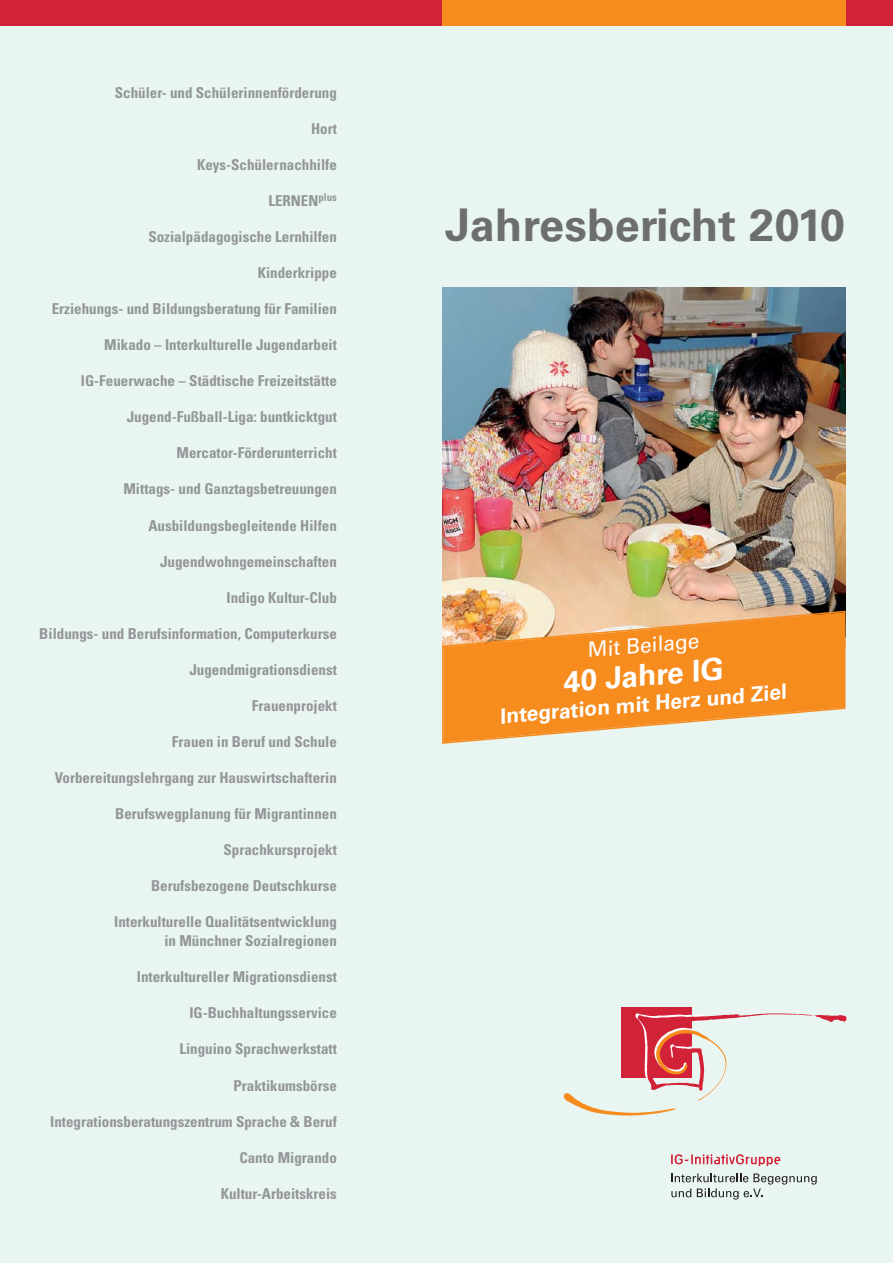
<style>
.page{position:relative;width:893px;height:1263px;background:#fff}
.page>*{position:absolute;margin:0;border:0;box-sizing:border-box;transform-origin:0 0}
.t1{font:700 45px "Univers";letter-spacing:.005em;color:#6d6e70}
.t2{font:700 30px "Univers";color:#fff}
.t3{font:700 21px "Univers";color:#fff}
.t4{font:21px "Univers";color:#fff}
.t5{font:700 condensed 15px/19px "Univers";color:#939598;text-align:right}
</style>
<div class="page">
<div style="left:0;top:0;width:892px;height:1263px;background:#e9f5f1"></div>
<img style="left:442px;top:287px;width:403px;height:323px">
<div style="left:621px;top:1007px;width:71px;height:71px;background:#d22238"></div>
<svg style="left:564px;top:1013px;width:282px;height:102px"></svg>
<svg style="left:671px;top:1154px;width:109px;height:12px"></svg>
<svg style="left:671px;top:1173px;width:145px;height:26px"></svg>
<div style="left:0;top:0;width:892px;height:26px;background:#d22238"></div>
<div style="left:442px;top:0;width:403px;height:26px;background:#f68b1e"></div>
<svg style="left:442px;top:610px;width:404px;height:134px;background:#f2a04a"></svg>
<p class="t5" style="left:115px;top:84px;width:223px">Schüler- und Schülerinnenförderung</p>
<p class="t5" style="left:311px;top:120px;width:27px">Hort</p>
<p class="t5" style="left:197px;top:157px;width:141px">Keys-Schülernachhilfe</p>
<p class="t5" style="left:268px;top:193px;width:70px">LERNEN<sup>plus</sup></p>
<p class="t5" style="left:148px;top:229px;width:190px">Sozialpädagogische Lernhilfen</p>
<p class="t5" style="left:258px;top:265px;width:81px">Kinderkrippe</p>
<p class="t5" style="left:52px;top:301px;width:286px">Erziehungs- und Bildungsberatung für Familien</p>
<p class="t5" style="left:104px;top:337px;width:234px">Mikado – Interkulturelle Jugendarbeit</p>
<p class="t5" style="left:81px;top:373px;width:257px">IG-Feuerwache – Städtische Freizeitstätte</p>
<p class="t5" style="left:127px;top:409px;width:211px">Jugend-Fußball-Liga: buntkicktgut</p>
<p class="t5" style="left:176px;top:445px;width:162px">Mercator-Förderunterricht</p>
<p class="t5" style="left:123px;top:481px;width:215px">Mittags- und Ganztagsbetreuungen</p>
<p class="t5" style="left:148px;top:517px;width:190px">Ausbildungsbegleitende Hilfen</p>
<p class="t5" style="left:160px;top:553px;width:178px">Jugendwohngemeinschaften</p>
<p class="t5" style="left:226px;top:589px;width:112px">Indigo Kultur-Club</p>
<p class="t5" style="left:39px;top:625px;width:299px">Bildungs- und Berufsinformation, Computerkurse</p>
<p class="t5" style="left:189px;top:661px;width:149px">Jugendmigrationsdienst</p>
<p class="t5" style="left:252px;top:697px;width:86px">Frauenprojekt</p>
<p class="t5" style="left:172px;top:733px;width:166px">Frauen in Beruf und Schule</p>
<p class="t5" style="left:55px;top:770px;width:283px">Vorbereitungslehrgang zur Hauswirtschafterin</p>
<p class="t5" style="left:115px;top:806px;width:223px">Berufswegplanung für Migrantinnen</p>
<p class="t5" style="left:223px;top:842px;width:115px">Sprachkursprojekt</p>
<p class="t5" style="left:151px;top:878px;width:187px">Berufsbezogene Deutschkurse</p>
<p class="t5" style="left:114px;top:914px;width:224px">Interkulturelle Qualitätsentwicklung in Münchner Sozialregionen</p>
<p class="t5" style="left:137px;top:969px;width:201px">Interkultureller Migrationsdienst</p>
<p class="t5" style="left:189px;top:1005px;width:149px">IG-Buchhaltungsservice</p>
<p class="t5" style="left:179px;top:1041px;width:159px">Linguino Sprachwerkstatt</p>
<p class="t5" style="left:233px;top:1077px;width:105px">Praktikumsbörse</p>
<p class="t5" style="left:50px;top:1113px;width:288px">Integrationsberatungszentrum Sprache &amp; Beruf</p>
<p class="t5" style="left:239px;top:1149px;width:99px">Canto Migrando</p>
<p class="t5" style="left:221px;top:1185px;width:118px">Kultur-Arbeitskreis</p>
<h1 class="t1" style="left:445px;top:208px;width:401px">Jahresbericht 2010</h1>
<h3 class="t4" style="left:586px;top:642px;width:113px;rotate:-5deg">Mit Beilage</h3>
<h2 class="t2" style="left:562px;top:671px;width:162px;rotate:-5deg">40 Jahre IG</h2>
<h3 class="t3" style="left:499px;top:709px;width:289px;rotate:-5deg">Integration mit Herz und Ziel</h3>
</div>
